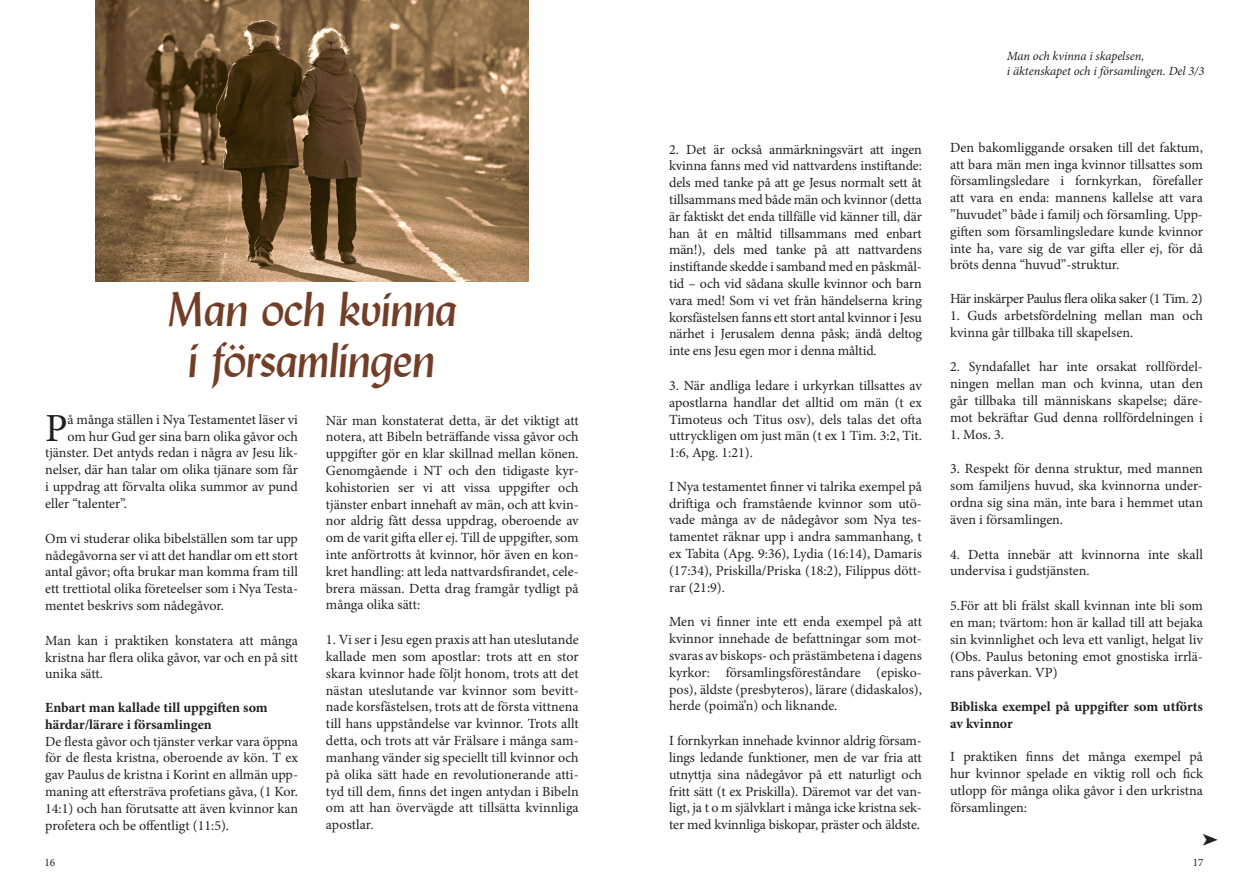
<style>
.page{position:relative;width:1248px;height:886px;background:#fff}
.page>*{position:absolute;margin:0;border:0;box-sizing:border-box;transform-origin:0 0}
.t1{font:italic 48.75px/51px "Lydian BT";letter-spacing:-.01em;color:#733e26;text-align:center}
.t2{font:39.88px "Minion Pro";color:#231f20}
.t3{font:14px/16.8px "Minion Pro";letter-spacing:-.005em;color:#231f20;text-align:justify}
.t4{font:700 14px/16.8px "Minion Pro";color:#231f20}
.t5{font:14px "Minion Pro";letter-spacing:-.025em;color:#231f20}
.t6{font:italic 12.5px/15px "Minion Pro";letter-spacing:-.01em;color:#231f20}
.t7{font:11.25px "Minion Pro";color:#231f20}
</style>
<div class="page">
<img style="left:96px;top:0;width:432px;height:282px">
<h1 class="t1" style="left:166px;top:283px;width:293px">Man och kvinna i församlingen</h1>
<h2 class="t2" style="left:45px;top:401px;width:24px">P</h2>
<p class="t3" style="left:68px;top:411px;width:232px">å många ställen i Nya Testamentet läser vi</p>
<p class="t3" style="left:68px;top:428px;width:232px">om hur Gud ger sina barn olika gåvor och</p>
<p class="t3" style="left:45px;top:445px;width:254px">tjänster. Det antyds redan i några av Jesu lik-</p>
<p class="t3" style="left:45px;top:461px;width:254px">nelser, där han talar om olika tjänare som får</p>
<p class="t3" style="left:45px;top:478px;width:254px">i uppdrag att förvalta olika summor av pund</p>
<p class="t3" style="left:45px;top:495px;width:83px">eller “talenter”.</p>
<p class="t3" style="left:45px;top:530px;width:254px">Om vi studerar olika bibelställen som tar upp nådegåvorna ser vi att det handlar om ett stort antal gåvor; ofta brukar man komma fram till ett trettiotal olika företeelser som i Nya Testa&shy;mentet beskrivs som nådegåvor.</p>
<p class="t3" style="left:45px;top:632px;width:254px">Man kan i praktiken konstatera att många kristna har flera olika gåvor, var och en på sitt unika sätt.</p>
<p class="t4" style="left:45px;top:699px;width:224px">Enbart man kallade till uppgiften som härdar/lärare i församlingen</p>
<p class="t3" style="left:45px;top:733px;width:254px">De flesta gåvor och tjänster verkar vara öppna för de flesta kristna, oberoende av kön. T ex gav Paulus de kristna i Korint en allmän upp&shy;maning att eftersträva profetians gåva, (1 Kor.<br>14:1) och han förutsatte att även kvinnor kan profetera och be offentligt (11:5).</p>
<p class="t3" style="left:326px;top:412px;width:254px">När man konstaterat detta, är det viktigt att notera, att Bibeln beträffande vissa gåvor och uppgifter gör en klar skillnad mellan könen.<br>Genomgående i NT och den tidigaste kyr&shy;kohistorien ser vi att vissa uppgifter och tjänster enbart innehaft av män, och att kvin&shy;nor aldrig fått dessa uppdrag, oberoende av om de varit gifta eller ej. Till de uppgifter, som inte anförtrotts åt kvinnor, hör även en kon&shy;kret handling: att leda nattvardsfirandet, cele&shy;brera mässan. Detta drag framgår tydligt på många olika sätt:</p>
<p class="t3" style="left:326px;top:631px;width:254px">1. Vi ser i Jesu egen praxis att han uteslutande kallade men som apostlar: trots att en stor skara kvinnor hade följt honom, trots att det nästan uteslutande var kvinnor som bevitt&shy;nade korsfästelsen, trots att de första vittnena till hans uppståndelse var kvinnor. Trots allt detta, och trots att vår Frälsare i många sam&shy;manhang vänder sig speciellt till kvinnor och på olika sätt hade en revolutionerande atti&shy;tyd till dem, finns det ingen antydan i Bibeln om att han övervägde att tillsätta kvinnliga apostlar.</p>
<p class="t3" style="left:669px;top:141px;width:254px">2. Det är också anmärkningsvärt att ingen kvinna fanns med vid nattvardens instiftande: dels med tanke på att ge Jesus normalt sett åt tillsammans med både män och kvinnor (detta är faktiskt det enda tillfälle vid känner till, där han åt en måltid tillsammans med enbart män!), dels med tanke på att nattvardens instiftande skedde i samband med en påskmål&shy;tid – och vid sådana skulle kvinnor och barn vara med! Som vi vet från händelserna kring korsfästelsen fanns ett stort antal kvinnor i Jesu närhet i Jerusalem denna påsk; ändå deltog inte ens Jesu egen mor i denna måltid.</p>
<p class="t3" style="left:669px;top:377px;width:254px">3. När andliga ledare i urkyrkan tillsattes av apostlarna handlar det alltid om män (t ex Timoteus och Titus osv), dels talas det ofta uttryckligen om just män (t ex 1 Tim. 3:2, Tit.<br>1:6, Apg. 1:21).</p>
<p class="t3" style="left:669px;top:478px;width:254px">I Nya testamentet finner vi talrika exempel på driftiga och framstående kvinnor som utö&shy;vade många av de nådegåvor som Nya tes&shy;tamentet räknar upp i andra sammanhang, t ex Tabita (Apg. 9:36), Lydia (16:14), Damaris (17:34), Priskilla/Priska (18:2), Filippus dött&shy;rar (21:9).</p>
<p class="t3" style="left:669px;top:614px;width:254px">Men vi finner inte ett enda exempel på att kvinnor innehade de befattningar som mot&shy;svaras av biskops- och prästämbetena i dagens kyrkor: församlingsföreståndare (episko&shy;pos), äldste (presbyteros), lärare (didaskalos), herde (poimä’n) och liknande.</p>
<p class="t3" style="left:669px;top:732px;width:254px">I fornkyrkan innehade kvinnor aldrig försam&shy;lings ledande funktioner, men de var fria att utnyttja sina nådegåvor på ett naturligt och fritt sätt (t ex Priskilla). Däremot var det van&shy;ligt, ja t o m självklart i många icke kristna sek&shy;ter med kvinnliga biskopar, präster och äldste.</p>
<p class="t6" style="left:1006px;top:49px;width:199px">Man och kvinna i skapelsen,<br>i äktenskapet och i församlingen. Del 3/3</p>
<p class="t3" style="left:950px;top:139px;width:254px">Den bakomliggande orsaken till det faktum, att bara män men inga kvinnor tillsattes som församlingsledare i fornkyrkan, förefaller att vara en enda: mannens kallelse att vara ”huvudet” både i familj och församling. Upp&shy;giften som församlingsledare kunde kvinnor inte ha, vare sig de var gifta eller ej, för då bröts denna “huvud”-struktur.</p>
<p class="t5" style="left:950px;top:289px;width:254px">Här inskärper Paulus flera olika saker (1 Tim. 2)</p>
<p class="t3" style="left:950px;top:307px;width:254px">1. Guds arbetsfördelning mellan man och kvinna går tillbaka till skapelsen.</p>
<p class="t3" style="left:950px;top:359px;width:254px">2. Syndafallet har inte orsakat rollfördel&shy;ningen mellan man och kvinna, utan den går tillbaka till människans skapelse; däre&shy;mot bekräftar Gud denna rollfördelningen i</p>
<p class="t3" style="left:950px;top:426px;width:55px">1. Mos. 3.</p>
<p class="t3" style="left:950px;top:461px;width:254px">3. Respekt för denna struktur, med mannen som familjens huvud, ska kvinnorna under&shy;ordna sig sina män, inte bara i hemmet utan även i församlingen.</p>
<p class="t3" style="left:950px;top:546px;width:254px">4. Detta innebär att kvinnorna inte skall undervisa i gudstjänsten.</p>
<p class="t3" style="left:950px;top:597px;width:254px">5.För att bli frälst skall kvinnan inte bli som en man; tvärtom: hon är kallad till att bejaka sin kvinnlighet och leva ett vanligt, helgat liv (Obs. Paulus betoning emot gnostiska irrlä&shy;rans påverkan. VP)</p>
<p class="t4" style="left:950px;top:698px;width:254px">Bibliska exempel på uppgifter som utförts av kvinnor</p>
<p class="t3" style="left:950px;top:749px;width:254px">I praktiken finns det många exempel på hur kvinnor spelade en viktig roll och fick utlopp för många olika gåvor i den urkristna församlingen:</p>
<p class="t7" style="left:44px;top:855px;width:12px">16</p>
<p class="t7" style="left:1192px;top:854px;width:12px">17</p>
</div>
